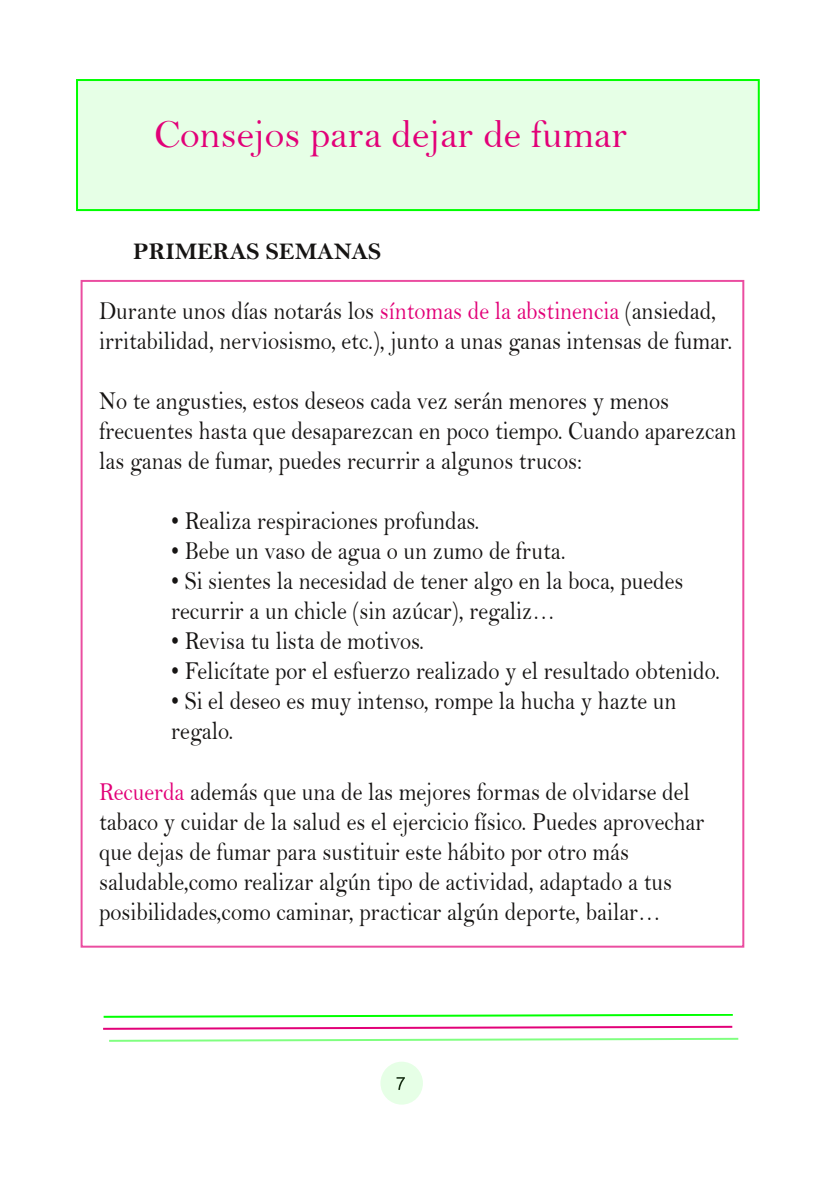
<style>
.page{position:relative;width:840px;height:1191px;background:#fff}
.page>*{position:absolute;margin:0;border:0;box-sizing:border-box;transform-origin:0 0}
.t1{font:40px "Bell";color:#e20078}
.t2{font:26px/30px "Bell";color:#161413;scale:.87 1}
.t3{font:24px "Bell MT Bold";color:#161413}
.s1{color:#e20078}
</style>
<div class="page">
<svg style="left:103px;top:1025px;width:630px;height:5px"></svg>
<svg style="left:103px;top:1014px;width:630px;height:4px"></svg>
<svg style="left:109px;top:1037px;width:629px;height:5px"></svg>
<div style="left:77px;top:80px;width:681px;height:130px;background:#e6ffe6"></div>
<div style="left:76px;top:79px;width:683px;height:132px;border:2px solid #0f0"></div>
<div style="left:380px;top:1061px;width:42px;height:43px;background:#e6ffe6;border-radius:50%"></div>
<h1 class="t1" style="left:154px;top:113px;width:474px">Consejos para dejar de fumar</h1>
<p class="t3" style="left:133px;top:239px;width:249px">PRIMERAS SEMANAS</p>
<p class="t2" style="left:99px;top:297px;width:729px">Durante unos días notarás los <span class="s1">síntomas de la abstinencia</span> (ansiedad, irritabilidad, nerviosismo, etc.), junto a unas ganas intensas de fumar.</p>
<p class="t2" style="left:99px;top:387px;width:733px">No te angusties, estos deseos cada vez serán menores y menos frecuentes hasta que desaparezcan en poco tiempo. Cuando aparezcan las ganas de fumar, puedes recurrir a algunos trucos:</p>
<p class="t2" style="left:171px;top:507px;width:356px">• Realiza respiraciones profundas.</p>
<p class="t2" style="left:171px;top:537px;width:454px">• Bebe un vaso de agua o un zumo de fruta.</p>
<p class="t2" style="left:171px;top:567px;width:589px">• Si sientes la necesidad de tener algo en la boca, puedes recurrir a un chicle (sin azúcar), regaliz…</p>
<p class="t2" style="left:171px;top:627px;width:292px">• Revisa tu lista de motivos.</p>
<p class="t2" style="left:171px;top:657px;width:632px">• Felicítate por el esfuerzo realizado y el resultado obtenido.</p>
<p class="t2" style="left:171px;top:687px;width:582px">• Si el deseo es muy intenso, rompe la hucha y hazte un regalo.</p>
<p class="t2" style="left:99px;top:777px;width:697px"><span class="s1">Recuerda</span> además que una de las mejores formas de olvidarse del tabaco y cuidar de la salud es el ejercicio físico. Puedes aprovechar que dejas de fumar para sustituir este hábito por otro más saludable,como realizar algún tipo de actividad, adaptado a tus posibilidades,como caminar, practicar algún deporte, bailar…</p>
</div>
